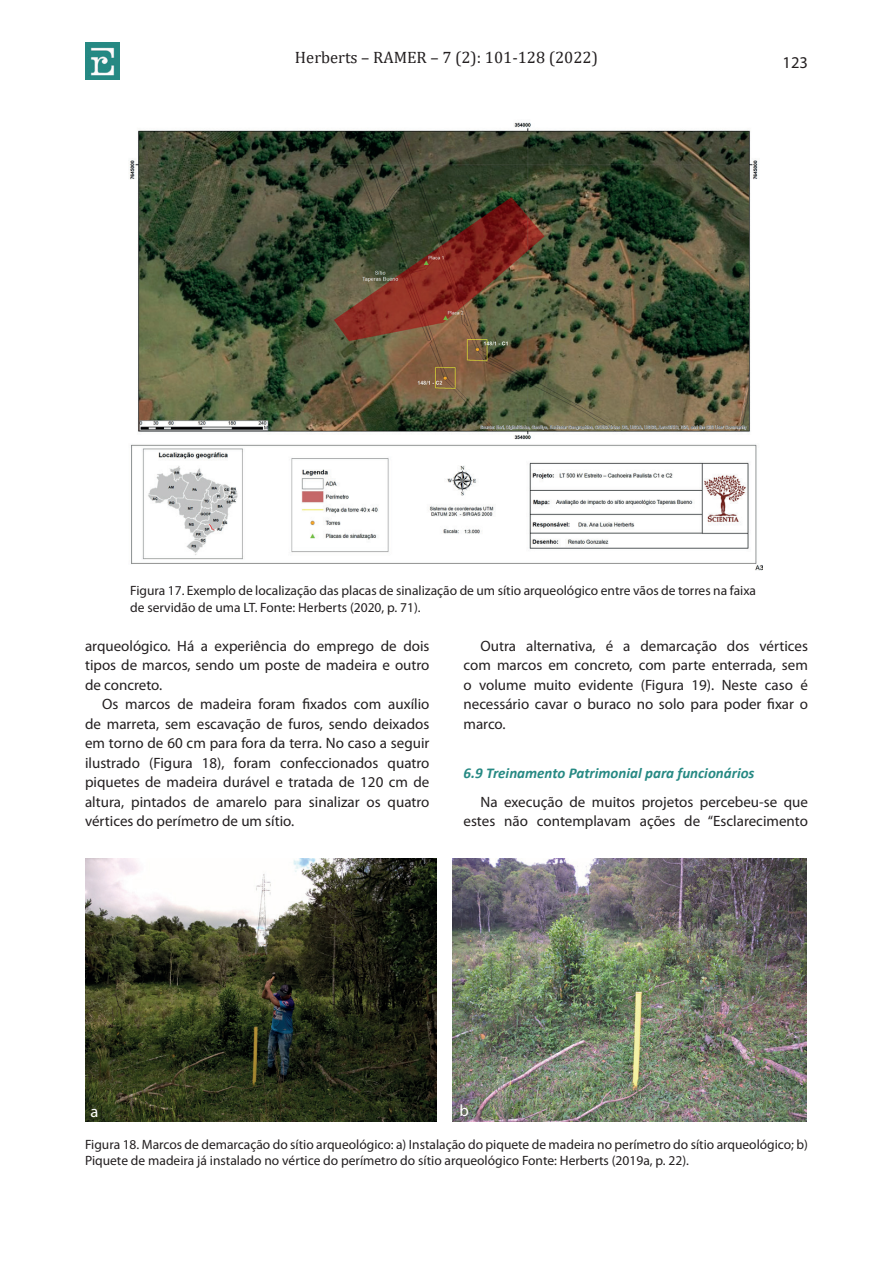
<style>
.page{position:relative;width:893px;height:1263px;background:#fff}
.page>*{position:absolute;margin:0;border:0;box-sizing:border-box;transform-origin:0 0}
.t1{font:16.5px "Cambria";color:#231f20}
.t2{font:16.5px "Myriad Pro";color:#231f20}
.t3{font:16.5px "Myriad Pro";color:#fff}
.t4{font:15px/19.5px "Myriad Pro";color:#231f20;text-align:justify}
.t5{font:italic 700 15px "Calibri";color:#268983}
.t6{font:13.5px/16.2px "Myriad Pro";color:#231f20}
</style>
<div class="page">
<img style="left:85px;top:42px;width:35px;height:37px">
<img style="left:130px;top:122px;width:633px;height:448px">
<img style="left:85px;top:858px;width:351px;height:264px">
<img style="left:453px;top:858px;width:354px;height:264px">
<p class="t1" style="left:295px;top:47px;width:305px">Herberts – RAMER – 7 (2): 101-128 (2022)</p>
<p class="t2" style="left:782px;top:54px;width:27px">123</p>
<p class="t6" style="left:130px;top:583px;width:627px">Figura 17. Exemplo de localização das placas de sinalização de um sítio arqueológico entre vãos de torres na faixa de servidão de uma LT. Fonte: Herberts (2020, p. 71).</p>
<p class="t4" style="left:85px;top:636px;width:346px">arqueológico. Há a experiência do emprego de dois tipos de marcos, sendo um poste de madeira e outro de concreto.</p>
<p class="t4" style="left:85px;top:695px;width:346px;text-indent:17px">Os marcos de madeira foram fixados com auxílio de marreta, sem escavação de furos, sendo deixados em torno de 60 cm para fora da terra. No caso a seguir ilustrado (Figura 18), foram confeccionados quatro piquetes de madeira durável e tratada de 120 cm de altura, pintados de amarelo para sinalizar os quatro vértices do perímetro de um sítio.</p>
<p class="t4" style="left:463px;top:636px;width:346px;text-indent:17px">Outra alternativa, é a demarcação dos vértices com marcos em concreto, com parte enterrada, sem o volume muito evidente (Figura 19). Neste caso é necessário cavar o buraco no solo para poder fixar o marco.</p>
<p class="t5" style="left:463px;top:763px;width:293px">6.9 Treinamento Patrimonial para funcionários</p>
<p class="t4" style="left:463px;top:792px;width:346px;text-align:right">Na execução de muitos projetos percebeu-se que estes não contemplavam ações de “Esclarecimento</p>
<p class="t3" style="left:90px;top:1102px;width:9px">a</p>
<p class="t3" style="left:459px;top:1101px;width:11px">b</p>
<p class="t6" style="left:85px;top:1136px;width:724px">Figura 18. Marcos de demarcação do sítio arqueológico: a) Instalação do piquete de madeira no perímetro do sítio arqueológico; b)<br>Piquete de madeira já instalado no vértice do perímetro do sítio arqueológico Fonte: Herberts (2019a, p. 22).</p>
</div>
